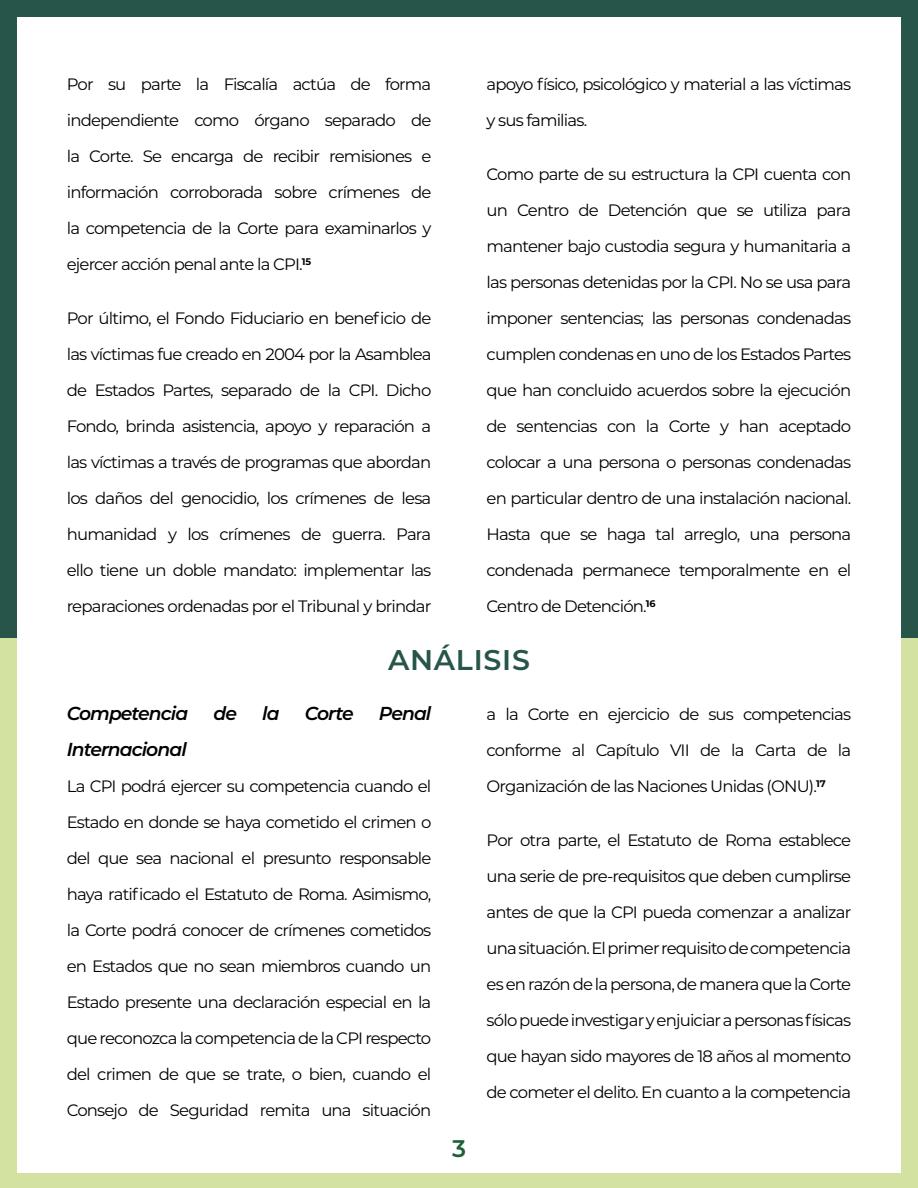
<style>
.page{position:relative;width:918px;height:1188px;background:#fff}
.page>*{position:absolute;margin:0;border:0;box-sizing:border-box;transform-origin:0 0}
.Titulo_Seccion{font:600 28.5px "Montserrat";letter-spacing:.025em;color:#27554a}
.t1{font:600 24px "Montserrat";color:#1c6136}
.Subtitulo_CEIGB{font:italic 600 18.75px "Montserrat";letter-spacing:-.05em;color:#000}
.Texto_CEIGB{font:16.5px/36px "Montserrat";letter-spacing:-.05em;color:#000;text-align:justify}
</style>
<div class="page">
<div style="left:0;top:2px;width:918px;height:1186px;background:#d3e2a1"></div>
<div style="left:0;top:0;width:918px;height:638px;background:#27554a"></div>
<div style="left:17px;top:17px;width:884px;height:1155px;background:#fff"></div>
<p class="Texto_CEIGB" style="left:67px;top:66px;width:366px">Por su parte la Fiscalía actúa de forma independiente como órgano separado de la Corte. Se encarga de recibir remisiones e información corroborada sobre crímenes de la competencia de la Corte para examinarlos y ejercer acción penal ante la CPI.<sup>15</sup></p>
<p class="Texto_CEIGB" style="left:67px;top:300px;width:366px">Por último, el Fondo Fiduciario en beneficio de las víctimas fue creado en 2004 por la Asamblea de Estados Partes, separado de la CPI. Dicho Fondo, brinda asistencia, apoyo y reparación a las víctimas a través de programas que abordan los daños del genocidio, los crímenes de lesa humanidad y los crímenes de guerra. Para ello tiene un doble mandato: implementar las reparaciones ordenadas por el Tribunal y brindar</p>
<p class="Texto_CEIGB" style="left:487px;top:66px;width:366px">apoyo físico, psicológico y material a las víctimas y sus familias.</p>
<p class="Texto_CEIGB" style="left:487px;top:156px;width:366px">Como parte de su estructura la CPI cuenta con un Centro de Detención que se utiliza para mantener bajo custodia segura y humanitaria a las personas detenidas por la CPI. No se usa para imponer sentencias; las personas condenadas cumplen condenas en uno de los Estados Partes que han concluido acuerdos sobre la ejecución de sentencias con la Corte y han aceptado colocar a una persona o personas condenadas en particular dentro de una instalación nacional.<br>Hasta que se haga tal arreglo, una persona condenada permanece temporalmente en el Centro de Detención.<sup>16</sup></p>
<p class="Titulo_Seccion" style="left:388px;top:639px;width:143px">ANÁLISIS</p>
<p class="Subtitulo_CEIGB" style="left:67px;top:700px;width:123px">Competencia</p>
<p class="Subtitulo_CEIGB" style="left:213px;top:700px;width:25px">de</p>
<p class="Subtitulo_CEIGB" style="left:262px;top:700px;width:19px">la</p>
<p class="Subtitulo_CEIGB" style="left:305px;top:700px;width:50px">Corte</p>
<p class="Subtitulo_CEIGB" style="left:379px;top:700px;width:54px">Penal</p>
<p class="Subtitulo_CEIGB" style="left:67px;top:736px;width:121px">Internacional</p>
<p class="Texto_CEIGB" style="left:67px;top:768px;width:366px">La CPI podrá ejercer su competencia cuando el Estado en donde se haya cometido el crimen o del que sea nacional el presunto responsable haya ratificado el Estatuto de Roma. Asimismo, la Corte podrá conocer de crímenes cometidos en Estados que no sean miembros cuando un Estado presente una declaración especial en la que reconozca la competencia de la CPI respecto del crimen de que se trate, o bien, cuando el Consejo de Seguridad remita una situación</p>
<h2 class="t1" style="left:452px;top:1132px;width:15px">3</h2>
<p class="Texto_CEIGB" style="left:487px;top:696px;width:366px">a la Corte en ejercicio de sus competencias conforme al Capítulo VII de la Carta de la Organización de las Naciones Unidas (ONU).<sup>17</sup></p>
<p class="Texto_CEIGB" style="left:487px;top:822px;width:366px">Por otra parte, el Estatuto de Roma establece una serie de pre-requisitos que deben cumplirse antes de que la CPI pueda comenzar a analizar una situación. El primer requisito de competencia es en razón de la persona, de manera que la Corte sólo puede investigar y enjuiciar a personas físicas que hayan sido mayores de 18 años al momento de cometer el delito. En cuanto a la competencia</p>
</div>
